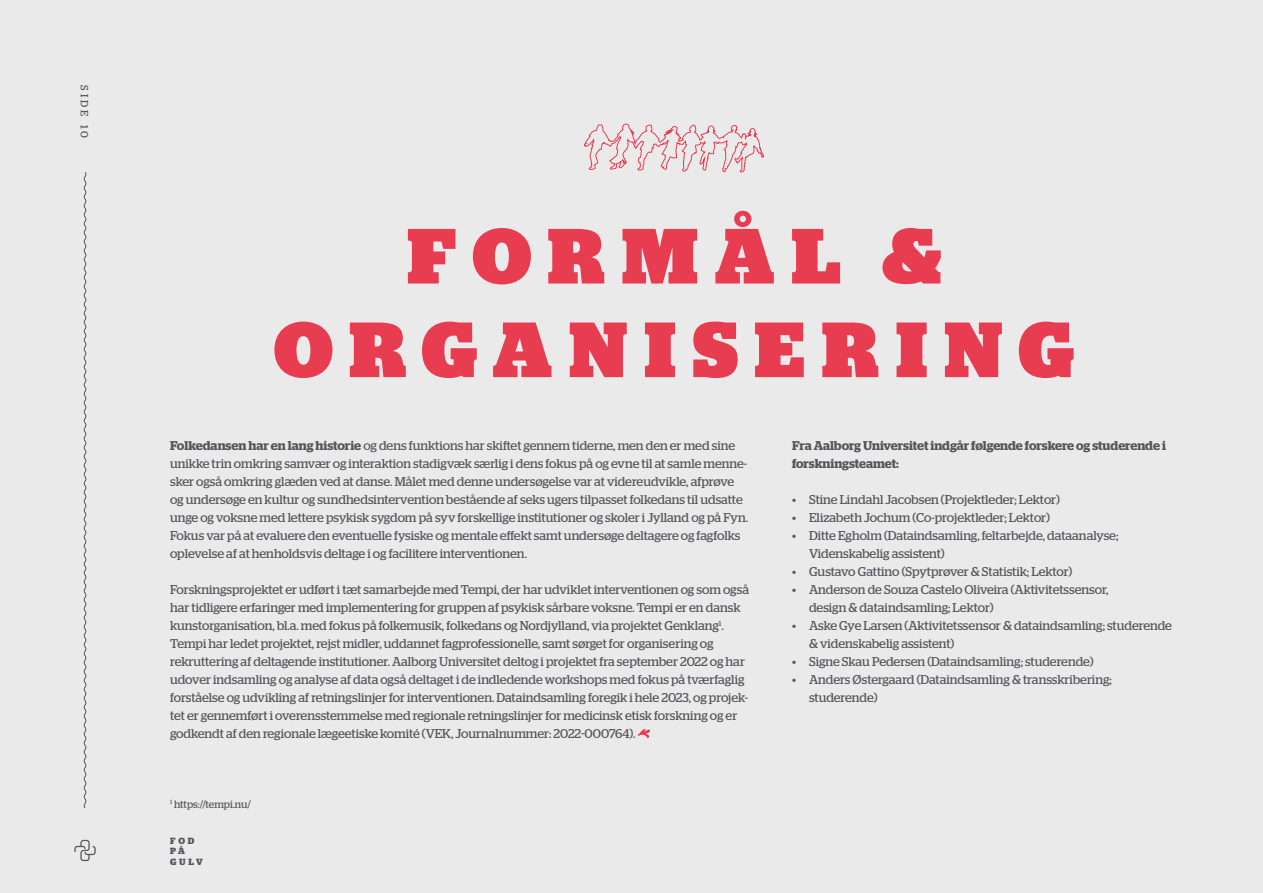
<style>
.page{position:relative;width:1263px;height:893px;background:#ebeaeb}
.page>*{position:absolute;margin:0;border:0;box-sizing:border-box;transform-origin:0 0}
.t1{font:900 78px/93.6px "Stag";letter-spacing:.22em;color:#e83c51;text-align:center}
.t2{font:12.75px/18px "Stag";color:#55565a}
.t3{font:600 12.75px/18px "Stag";letter-spacing:-.005em;color:#55565a}
.t4{font:10.5px "Stag";color:#55565a}
.t5{font:700 9px/10.5px "Stag";letter-spacing:.305em;color:#55565a}
.s1{font-weight:600}
</style>
<div class="page">
<svg style="left:584px;top:124px;width:180px;height:49px"></svg>
<svg style="left:638px;top:729px;width:12px;height:9px"></svg>
<svg style="left:74px;top:840px;width:22px;height:21px"></svg>
<svg style="left:83px;top:172px;width:4px;height:637px"></svg>
<p class="t4" style="left:91px;top:85px;width:55px;rotate:90deg">SIDE 10</p>
<h1 class="t1" style="left:274px;top:210px;width:802px">FORMÅL &amp;<br>ORGANISERING</h1>
<p class="t2" style="left:170px;top:436px;width:579px"><span class="s1">Folkedansen har en lang historie</span> og dens funktions har skiftet gennem tiderne, men den er med sine unikke trin omkring samvær og interaktion stadigvæk særlig i dens fokus på og evne til at samle menne&shy;sker også omkring glæden ved at danse. Målet med denne undersøgelse var at videreudvikle, afprøve og undersøge en kultur og sundhedsintervention bestående af seks ugers tilpasset folkedans til udsatte unge og voksne med lettere psykisk sygdom på syv forskellige institutioner og skoler i Jylland og på Fyn.<br>Fokus var på at evaluere den eventuelle fysiske og mentale effekt samt undersøge deltagere og fagfolks oplevelse af at henholdsvis deltage i og facilitere interventionen.</p>
<p class="t2" style="left:170px;top:580px;width:580px">Forskningsprojektet er udført i tæt samarbejde med Tempi, der har udviklet interventionen og som også har tidligere erfaringer med implementering for gruppen af psykisk sårbare voksne. Tempi er en dansk kunstorganisation, bl.a. med fokus på folkemusik, folkedans og Nordjylland, via projektet Genklang<sup>1</sup>.<br>Tempi har ledet projektet, rejst midler, uddannet fagprofessionelle, samt sørget for organisering og rekruttering af deltagende institutioner. Aalborg Universitet deltog i projektet fra september 2022 og har udover indsamling og analyse af data også deltaget i de indledende workshops med fokus på tværfaglig forståelse og udvikling af retningslinjer for interventionen. Dataindsamling foregik i hele 2023, og projek&shy;tet er gennemført i overensstemmelse med regionale retningslinjer for medicinsk etisk forskning og er godkendt af den regionale lægeetiske komité (VEK, Journalnummer: 2022-000764).</p>
<p class="t4" style="left:170px;top:798px;width:82px"><sup>1</sup> https://tempi.nu/</p>
<p class="t5" style="left:170px;top:835px;width:34px">FOD<br>PÅ<br>GULV</p>
<p class="t3" style="left:792px;top:436px;width:375px">Fra Aalborg Universitet indgår følgende forskere og studerende i forskningsteamet:</p>
<p class="t2" style="left:792px;top:490px;width:269px">• Stine Lindahl Jacobsen (Projektleder; Lektor)</p>
<p class="t2" style="left:792px;top:508px;width:259px">• Elizabeth Jochum (Co-projektleder; Lektor)</p>
<p class="t2" style="left:809px;top:526px;width:311px;text-indent:-17px">• Ditte Egholm (Dataindsamling, feltarbejde, dataanalyse;<br>Videnskabelig assistent)</p>
<p class="t2" style="left:792px;top:562px;width:282px">• Gustavo Gattino (Spytprøver &amp; Statistik; Lektor)</p>
<p class="t2" style="left:809px;top:580px;width:301px;text-indent:-17px">• Anderson de Souza Castelo Oliveira (Aktivitetssensor, design &amp; dataindsamling; Lektor)</p>
<p class="t2" style="left:809px;top:616px;width:364px;text-indent:-17px">• Aske Gye Larsen (Aktivitetssensor &amp; dataindsamling; studerende &amp; videnskabelig assistent)</p>
<p class="t2" style="left:792px;top:652px;width:303px">• Signe Skau Pedersen (Dataindsamling; studerende)</p>
<p class="t2" style="left:809px;top:670px;width:304px;text-indent:-17px">• Anders Østergaard (Dataindsamling &amp; transskribering; studerende)</p>
</div>
